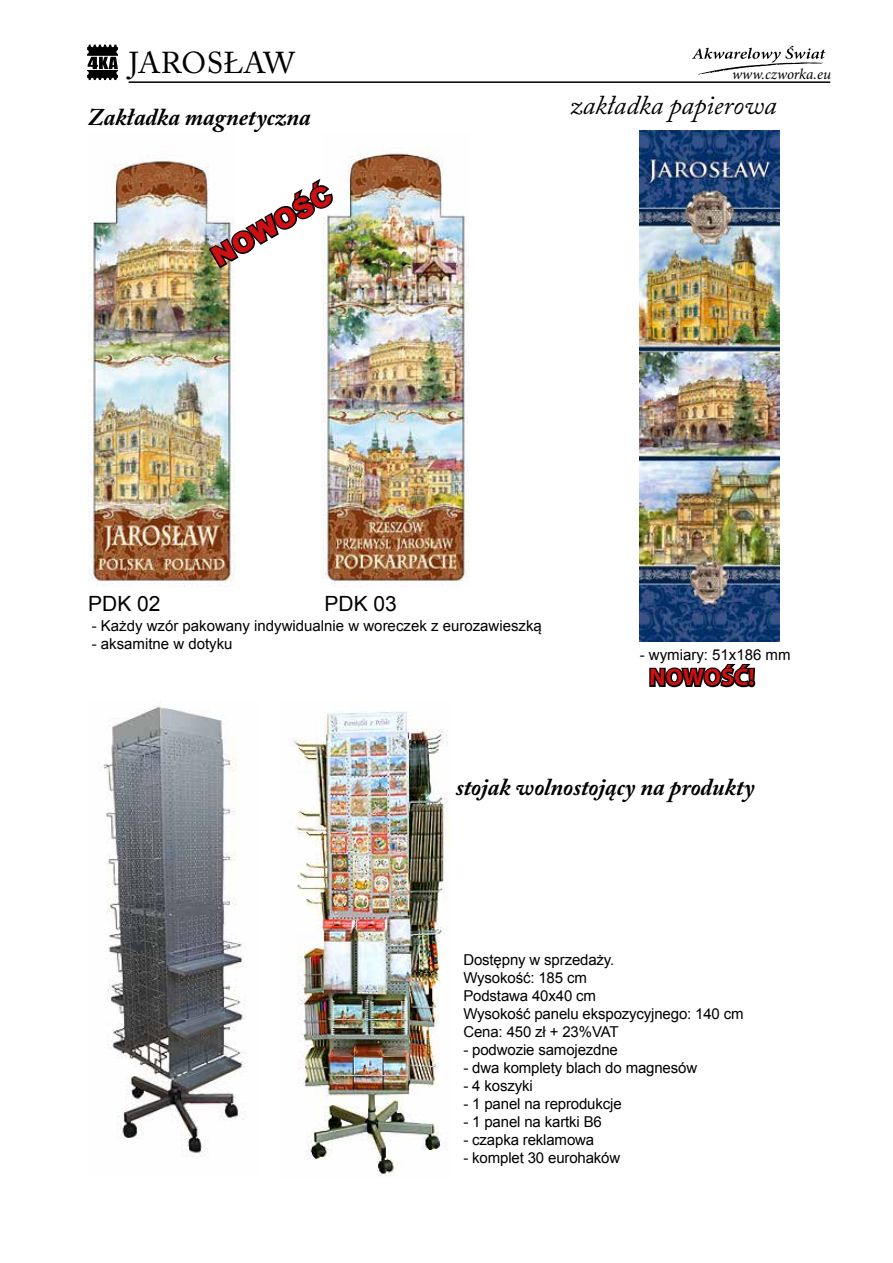
<style>
.page{position:relative;width:893px;height:1263px;background:#fff}
.page>*{position:absolute;margin:0;border:0;box-sizing:border-box;transform-origin:0 0}
.t1{font:30px "Adobe Caslon Pro";letter-spacing:.005em;color:#000}
.t2{font:italic 27px "Adobe Caslon Pro";color:#000}
.t3{font:900 27px "Arial";color:#cd1013}
.t4{font:italic 700 24px "Adobe Caslon Pro";color:#000}
.t5{font:700 24px "Myriad Pro";color:#cd1013}
.t6{font:21px "Arial";color:#000}
.t7{font:15px/18px "Arial";letter-spacing:-.01em;color:#000}
.t8{font:italic 15px "Minion Pro";color:#000}
</style>
<div class="page">
<svg style="left:87px;top:45px;width:31px;height:35px"></svg>
<hr style="left:129px;top:81px;width:701px;height:2px;background:#000">
<svg style="left:692px;top:46px;width:134px;height:29px"></svg>
<img style="left:88px;top:155px;width:148px;height:432px">
<img style="left:322px;top:147px;width:147px;height:440px">
<img style="left:207px;top:175px;width:128px;height:120px">
<img style="left:289px;top:711px;width:161px;height:466px">
<img style="left:100px;top:706px;width:146px;height:451px">
<img style="left:640px;top:131px;width:139px;height:510px">
<svg style="left:648px;top:615px;width:109px;height:73px"></svg>
<h1 class="t1" style="left:129px;top:45px;width:167px">JAROSŁAW</h1>
<h3 class="t4" style="left:87px;top:103px;width:225px">Zakładka magnetyczna</h3>
<h2 class="t3" style="left:204px;top:242px;width:136px;rotate:-30deg">NOWOŚĆ</h2>
<p class="t8" style="left:732px;top:64px;width:101px">www.czworka.eu</p>
<h2 class="t2" style="left:570px;top:89px;width:208px">zakładka papierowa</h2>
<h3 class="t6" style="left:88px;top:590px;width:74px">PDK 02</h3>
<p class="t7" style="left:92px;top:616px;width:452px">- Każdy wzór pakowany indywidualnie w woreczek z eurozawieszką</p>
<p class="t7" style="left:92px;top:634px;width:142px">- aksamitne w dotyku</p>
<h3 class="t6" style="left:325px;top:590px;width:74px">PDK 03</h3>
<p class="t7" style="left:640px;top:646px;width:152px">- wymiary: 51x186 mm</p>
<h3 class="t5" style="left:649px;top:662px;width:107px">NOWOŚĆ!</h3>
<h3 class="t4" style="left:456px;top:773px;width:300px">stojak wolnostojący na produkty</h3>
<p class="t7" style="left:463px;top:951px;width:282px">Dostępny w sprzedaży.<br>Wysokość: 185 cm<br>Podstawa 40x40 cm<br>Wysokość panelu ekspozycyjnego: 140 cm<br>Cena: 450 zł + 23%VAT</p>
<p class="t7" style="left:463px;top:1041px;width:156px">- podwozie samojezdne</p>
<p class="t7" style="left:463px;top:1059px;width:235px">- dwa komplety blach do magnesów</p>
<p class="t7" style="left:463px;top:1077px;width:71px">- 4 koszyki</p>
<p class="t7" style="left:463px;top:1095px;width:160px">- 1 panel na reprodukcje</p>
<p class="t7" style="left:463px;top:1113px;width:140px">- 1 panel na kartki B6</p>
<p class="t7" style="left:463px;top:1131px;width:132px">- czapka reklamowa</p>
<p class="t7" style="left:463px;top:1149px;width:158px">- komplet 30 eurohaków</p>
</div>
